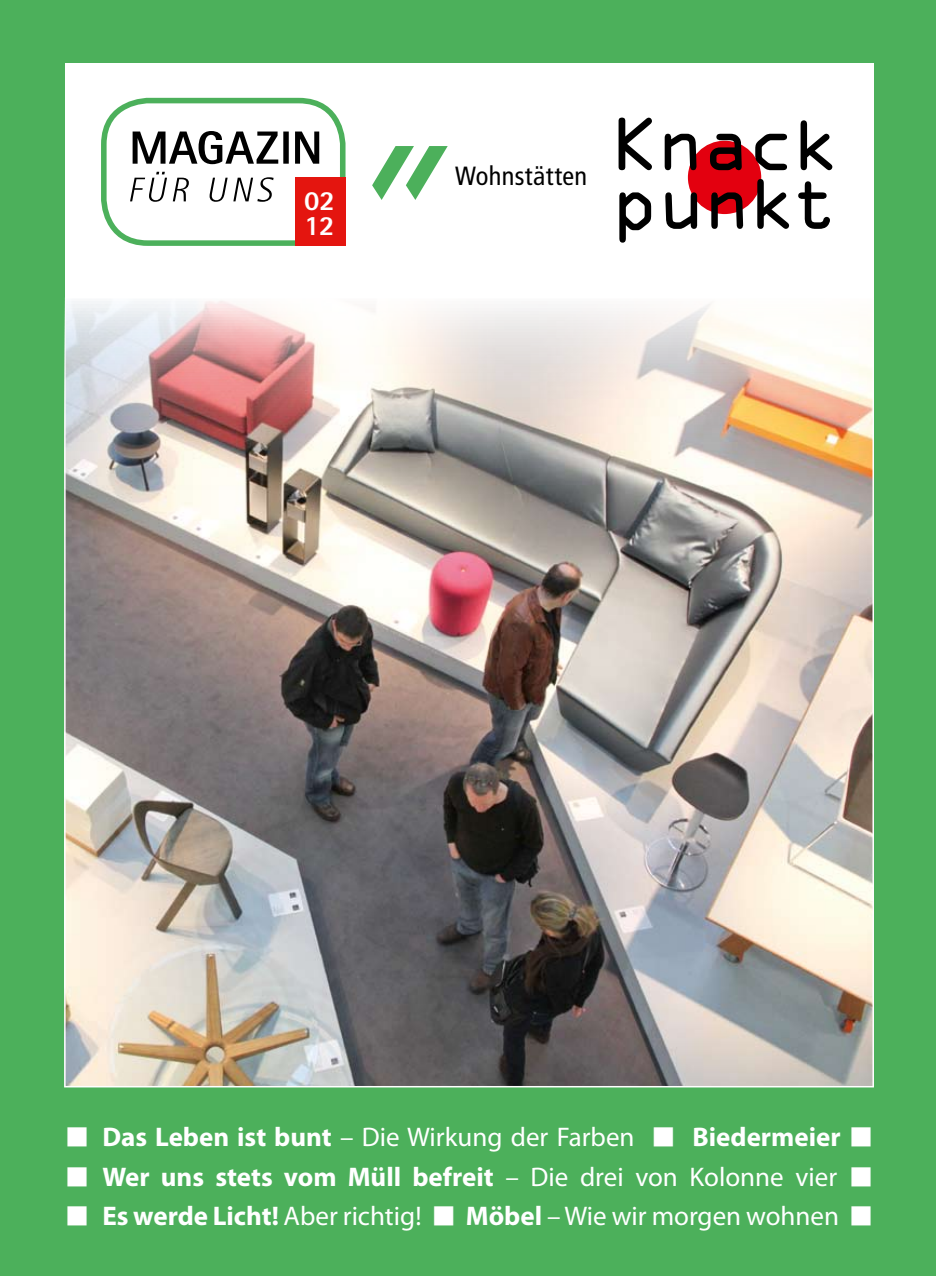
<style>
.page{position:relative;width:936px;height:1276px;background:#fff}
.page>*{position:absolute;margin:0;border:0;box-sizing:border-box;transform-origin:0 0}
.t1{font:67.5px/58.7px "OCRA Std";letter-spacing:-.05em;color:#000}
.t2{font:800 27.75px/24.5px "Agfa Rotis Sans Serif";color:#fff}
.t3{font:700 27px "Myriad Pro";color:#fff}
.t4{font:27px "Myriad Pro";color:#fff}
.t5{font:condensed 26.25px "Frutiger";letter-spacing:.01em;color:#000}
.s1{font-weight:400}
.s2{font-weight:700}
</style>
<div class="page">
<div style="left:0;top:0;width:935px;height:1276px;background:#4cb05b"></div>
<div style="left:65px;top:64px;width:808px;height:421px;background:#fff"></div>
<div style="left:101px;top:98px;width:244px;height:148px;border:6px solid #4cb05b;border-radius:44px"></div>
<svg style="left:130px;top:172px;width:143px;height:30px"></svg>
<svg style="left:133px;top:131px;width:186px;height:33px"></svg>
<div style="left:295px;top:178px;width:50px;height:68px;background:#e4150f"></div>
<img style="left:67px;top:301px;width:803px;height:783px">
<div style="left:687px;top:141px;width:74px;height:73px;background:#e3000f;border-radius:50%"></div>
<svg style="left:372px;top:146px;width:75px;height:54px"></svg>
<p class="t2" style="left:304px;top:188px;width:32px">02<br>12</p>
<p class="t5" style="left:455px;top:161px;width:134px">Wohnstätten</p>
<h1 class="t1" style="left:611px;top:121px;width:231px">Knack punkt</h1>
<p class="t3" style="left:65px;top:1119px;width:810px">■ Das Leben ist bunt <span class="s1">– Die Wirkung der Farben</span> ■ Biedermeier ■</p>
<p class="t3" style="left:65px;top:1159px;width:810px">■ Wer uns stets vom Müll befreit <span class="s1">– Die drei von Kolonne vier</span> ■</p>
<p class="t4" style="left:65px;top:1199px;width:810px">■ <span class="s2">Es werde Licht!</span> Aber richtig! ■ <span class="s2">Möbel</span> – Wie wir morgen wohnen ■</p>
</div>
